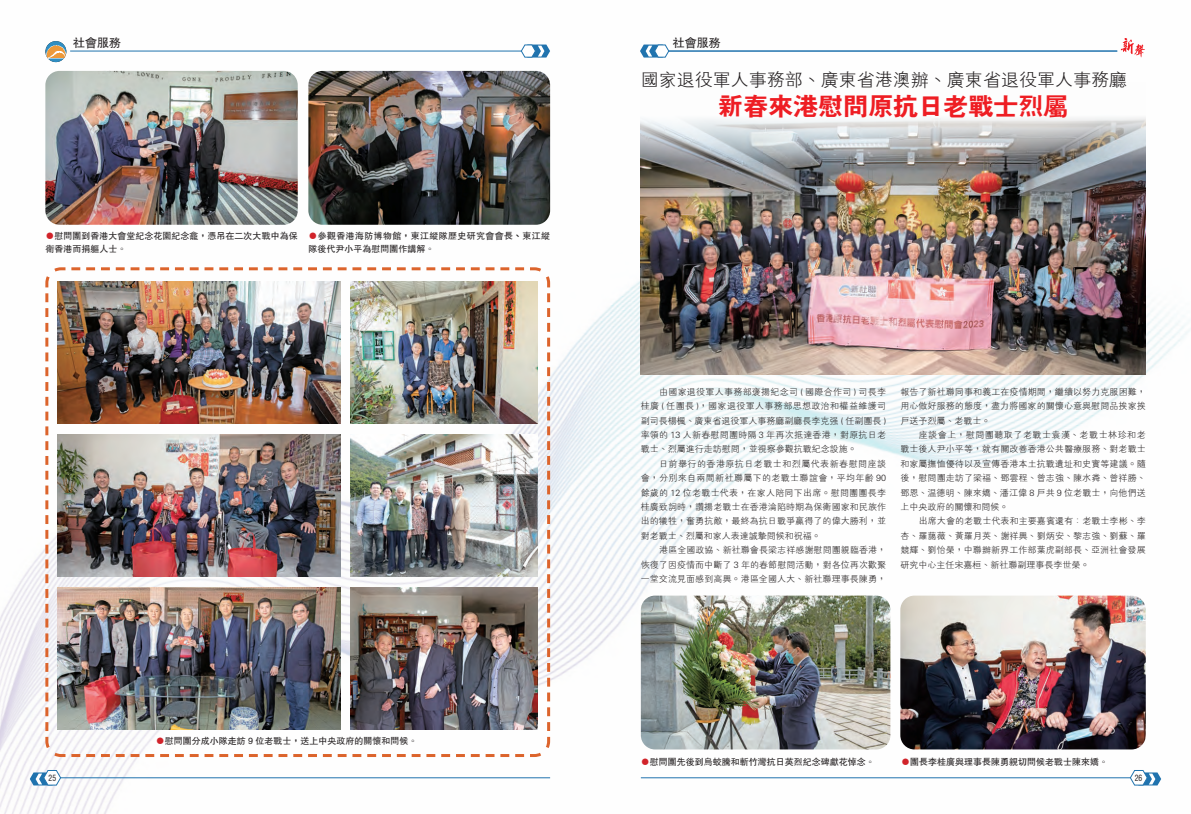
<style>
.page{position:relative;width:1191px;height:814px;background:#fff}
.page>*{position:absolute;margin:0;border:0;box-sizing:border-box;transform-origin:0 0}
.t1{font:25px "FZH4 B B51 0";color:#ee1d23}
.t2{font:18px "FZXH1 B B51 0";color:#231f20}
.t3{font:12px "FZHTB B51 0";color:#231f20}
.t4{font:9px/14.4px "FZXH1 B B51 0";letter-spacing:.01em;color:#231f20;text-align:justify}
.t5{font:9px/13px "FZHTB B51 0";color:#231f20}
.t6{font:9px/13px "FZHTB B51 0";letter-spacing:.035em;color:#231f20}
.t7{font:8.5px "FZPHB B51 0";color:#231f20;scale:.9 1}
.s1{color:#d1232a}
</style>
<div class="page">
<img style="left:0;top:41px;width:1191px;height:773px">
<hr style="left:60px;top:777px;width:490px;height:1px;background:#2073ae">
<svg style="left:30px;top:769px;width:32px;height:16px"></svg>
<hr style="left:641px;top:777px;width:489px;height:1px;background:#2073ae">
<svg style="left:1129px;top:769px;width:32px;height:16px"></svg>
<svg style="left:1120px;top:38px;width:25px;height:19px"></svg>
<img style="left:641px;top:82px;width:504px;height:292px">
<svg style="left:44px;top:266px;width:507px;height:492px"></svg>
<hr style="left:665px;top:51px;width:452px;height:1px;background:#2073ae">
<svg style="left:640px;top:44px;width:29px;height:14px"></svg>
<hr style="left:70px;top:51px;width:452px;height:1px;background:#2073ae">
<svg style="left:520px;top:44px;width:30px;height:14px"></svg>
<img style="left:45px;top:41px;width:21px;height:21px;border-radius:10px">
<img style="left:900px;top:595px;width:245px;height:154px">
<img style="left:57px;top:282px;width:284px;height:141px">
<img style="left:57px;top:435px;width:284px;height:141px">
<img style="left:350px;top:435px;width:187px;height:141px">
<img style="left:350px;top:587px;width:187px;height:142px">
<img style="left:57px;top:587px;width:284px;height:142px">
<img style="left:350px;top:282px;width:187px;height:141px">
<img style="left:641px;top:595px;width:249px;height:154px">
<img style="left:308px;top:71px;width:242px;height:154px">
<img style="left:45px;top:71px;width:253px;height:154px">
<h3 class="t3" style="left:73px;top:34px;width:49px">社會服務</h3>
<h3 class="t3" style="left:673px;top:34px;width:49px">社會服務</h3>
<p class="t5" style="left:45px;top:229px;width:254px"><span class="s1">●</span>慰問團到香港大會堂紀念花園紀念龕，憑吊在二次大戰中為保衛香港而捐軀人士。</p>
<p class="t6" style="left:308px;top:229px;width:243px"><span class="s1">●</span>參觀香港海防博物館，東江縱隊歷史研究會會長、東江縱隊後代尹小平為慰問團作講解。</p>
<p class="t5" style="left:156px;top:733px;width:263px"><span class="s1">●</span>慰問團分成小隊走訪 9 位老戰士，送上中央政府的關懷和問候。</p>
<h2 class="t2" style="left:641px;top:70px;width:487px">國家退役軍人事務部、廣東省港澳辦、廣東省退役軍人事務廳</h2>
<h1 class="t1" style="left:718px;top:92px;width:351px">新春來港慰問原抗日老戰士烈屬</h1>
<p class="t4" style="left:640px;top:384px;width:247px;text-indent:18px">由國家退役軍人事務部褒揚紀念司 ( 國際合作司 ) 司長李桂廣 ( 任團長 )，國家退役軍人事務部思想政治和權益維護司副司長楊楓、廣東省退役軍人事務廳副廳長李克强 ( 任副團長 )率領的 13 人新春慰問團時隔 3 年再次抵達香港，對原抗日老戰士、烈屬進行走訪慰問，並視察參觀抗戰紀念設施。</p>
<p class="t4" style="left:640px;top:456px;width:247px;text-indent:18px">日前舉行的香港原抗日老戰士和烈屬代表新春慰問座談會，分別來自兩間新社聯屬下的老戰士聯誼會，平均年齡 90餘歲的 12 位老戰士代表，在家人陪同下出席。慰問團團長李桂廣致詞時，讚揚老戰士在香港淪陷時期為保衛國家和民族作出的犧牲，奮勇抗敵，最終為抗日戰爭贏得了的偉大勝利，並對老戰士、烈屬和家人表達誠摯問候和祝福。</p>
<p class="t4" style="left:640px;top:543px;width:247px;text-indent:18px">港區全國政協、新社聯會長梁志祥感謝慰問團親臨香港，恢復了因疫情而中斷了 3 年的春節慰問活動，對各位再次歡聚一堂交流見面感到高興。港區全國人大、新社聯理事長陳勇，</p>
<p class="t4" style="left:900px;top:384px;width:247px">報告了新社聯同事和義工在疫情期間，繼續以努力克服困難，用心做好服務的態度，盡力將國家的關懷心意與慰問品挨家挨戶送予烈屬、老戰士。</p>
<p class="t4" style="left:900px;top:428px;width:247px;text-indent:18px">座談會上，慰問團聽取了老戰士袁漢、老戰士林珍和老戰士後人尹小平等，就有關改善香港公共醫療服務、對老戰士和家屬撫恤優待以及宣傳香港本土抗戰遺址和史實等建議。隨後，慰問團走訪了梁福、鄧雲程、曾志強、陳水粦、曾祥勝、鄧恩、温德明、陳來嬌、潘江偉 8 戶共 9 位老戰士，向他們送上中央政府的關懷和問候。</p>
<p class="t4" style="left:900px;top:514px;width:247px;text-indent:18px">出席大會的老戰士代表和主要嘉賓還有：老戰士李彬、李杏、羅藹薇、黃羅月英、謝祥興、劉炳安、黎志強、劉蘇、羅競輝、劉怡榮，中聯辦新界工作部葉虎副部長、亞洲社會發展研究中心主任宋嘉桓、新社聯副理事長李世榮。</p>
<p class="t5" style="left:641px;top:754px;width:235px"><span class="s1">●</span>慰問團先後到烏蛟騰和斬竹灣抗日英烈紀念碑獻花悼念。</p>
<p class="t5" style="left:901px;top:754px;width:208px"><span class="s1">●</span>團長李桂廣與理事長陳勇親切問候老戰士陳來嬌。</p>
<p class="t7" style="left:49px;top:773px;width:10px">25</p>
<p class="t7" style="left:1134px;top:773px;width:10px">26</p>
</div>
